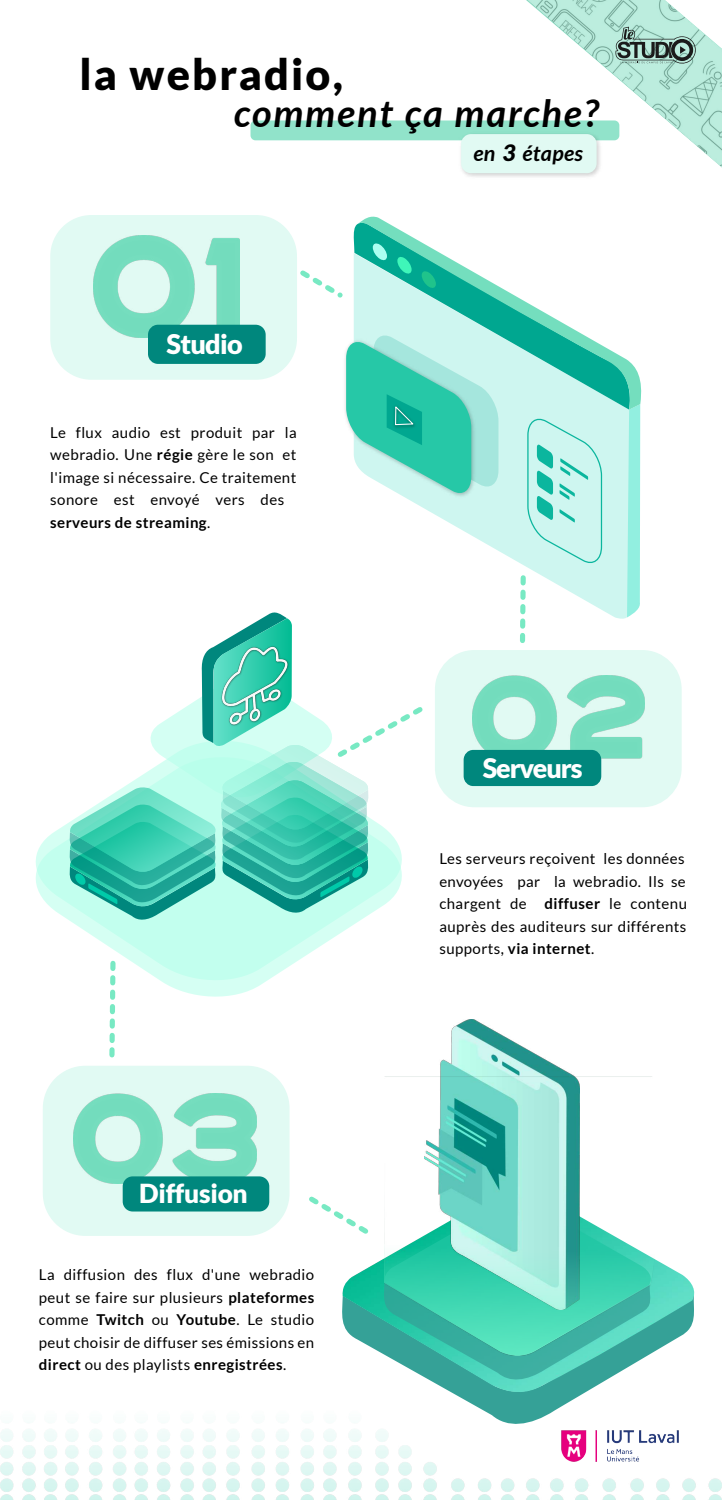
<style>
.page{position:relative;width:722px;height:1500px;background:#fff}
.page>*{position:absolute;margin:0;border:0;box-sizing:border-box;transform-origin:0 0}
.t1{font:900 42.97px "Lato";letter-spacing:.05em;color:#000}
.t2{font:italic 700 37.95px "Lato";letter-spacing:.05em;color:#000}
.t3{font:900 27px "Lato";letter-spacing:-.03em;color:#fff}
.t4{font:900 26.85px "Lato";letter-spacing:-.04em;color:#fff}
.t5{font:900 26.17px "Lato";letter-spacing:-.01em;color:#fff}
.t6{font:italic 700 21.45px "Lato";letter-spacing:.015em;color:#000}
.t7{font:15px/22.5px "Lato";letter-spacing:.03em;color:#000}
.s1{font-weight:900;font-size:22.5px}
.s2{font-weight:700}
</style>
<div class="page">
<img style="left:0;top:1429px;width:721px;height:71px">
<div style="left:435px;top:650px;width:246px;height:157px;background:#e1faf3;border-radius:39px"></div>
<div style="left:50px;top:215px;width:247px;height:165px;background:#e1faf3;border-radius:41px"></div>
<div style="left:250px;top:120px;width:369px;height:20px;background:#91e3ca;border-radius:5px"></div>
<div style="left:43px;top:1066px;width:246px;height:170px;background:#e1faf3;border-radius:43px"></div>
<img style="left:73px;top:1093px;width:184px;height:91px">
<img style="left:472px;top:675px;width:172px;height:85px">
<div style="left:463px;top:750px;width:138px;height:36px;background:#00877d;border-radius:10px"></div>
<img style="left:93px;top:236px;width:146px;height:101px">
<div style="left:123px;top:1176px;width:146px;height:35px;background:#00877d"></div>
<img style="left:458px;top:134px;width:141px;height:43px">
<div style="left:461px;top:134px;width:135px;height:39px;background:#e1faf3;border-radius:10px"></div>
<div style="left:148px;top:325px;width:117px;height:39px;background:#00877d"></div>
<svg style="left:451px;top:1294px;width:244px;height:130px"></svg>
<img style="left:342px;top:1258px;width:352px;height:134px">
<svg style="left:381px;top:1258px;width:273px;height:125px"></svg>
<svg style="left:35px;top:823px;width:324px;height:174px"></svg>
<svg style="left:300px;top:270px;width:43px;height:28px"></svg>
<svg style="left:309px;top:1196px;width:60px;height:38px"></svg>
<svg style="left:68px;top:612px;width:355px;height:309px"></svg>
<svg style="left:107px;top:958px;width:11px;height:100px"></svg>
<svg style="left:353px;top:410px;width:275px;height:211px"></svg>
<svg style="left:627px;top:410px;width:13px;height:207px"></svg>
<svg style="left:358px;top:216px;width:284px;height:194px"></svg>
<svg style="left:373px;top:242px;width:14px;height:19px"></svg>
<svg style="left:397px;top:256px;width:14px;height:19px"></svg>
<svg style="left:421px;top:270px;width:15px;height:19px"></svg>
<svg style="left:346px;top:332px;width:152px;height:165px"></svg>
<svg style="left:517px;top:414px;width:85px;height:229px"></svg>
<img style="left:440px;top:1019px;width:134px;height:57px">
<img style="left:384px;top:1076px;width:270px;height:279px">
<svg style="left:526px;top:0;width:195px;height:169px"></svg>
<img style="left:561px;top:1430px;width:117px;height:31px">
<h1 class="t1" style="left:79px;top:55px;width:265px">la webradio,</h1>
<h2 class="t2" style="left:234px;top:97px;width:366px">comment ça marche?</h2>
<h3 class="t6" style="left:473px;top:143px;width:111px">en <span class="s1">3</span> étapes</h3>
<h3 class="t3" style="left:166px;top:333px;width:78px">Studio</h3>
<p class="t7" style="left:50px;top:422px;width:248px">Le flux audio est produit par la webradio. Une <span class="s2">régie</span> gère le son et l'image si nécessaire. Ce traitement sonore est envoyé vers des <span class="s2">serveurs de streaming</span>.</p>
<h3 class="t5" style="left:139px;top:1182px;width:110px">Diffusion</h3>
<p class="t7" style="left:39px;top:1264px;width:277px;text-align:justify">La diffusion des flux d'une webradio peut se faire sur plusieurs <span class="s2">plateformes </span>comme <span class="s2">Twitch</span> ou <span class="s2">Youtube</span>. Le studio peut choisir de diffuser ses émissions en <span class="s2">direct</span> ou des playlists <span class="s2">enregistrées</span>.</p>
<h3 class="t4" style="left:482px;top:756px;width:101px">Serveurs</h3>
<p class="t7" style="left:439px;top:849px;width:249px">Les serveurs reçoivent les données envoyées par la webradio. Ils se chargent de <span class="s2">diffuser</span> le contenu auprès des auditeurs sur différents supports, <span class="s2">via internet</span>.</p>
</div>
